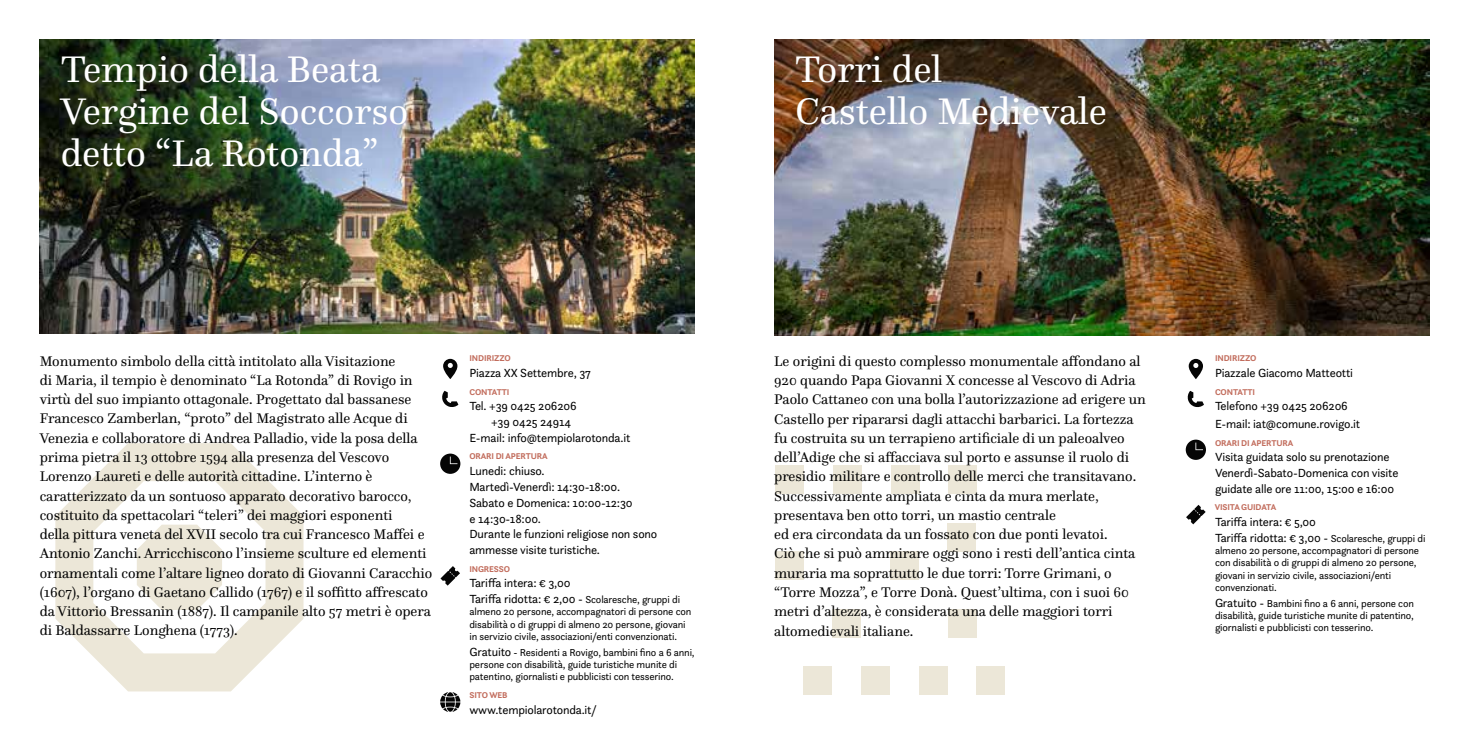
<style>
.page{position:relative;width:1469px;height:735px;background:#fff}
.page>*{position:absolute;margin:0;border:0;box-sizing:border-box;transform-origin:0 0}
.t1{font:38.5px/42px "Questa";color:#fff}
.t2{font:14.53px/19.2px "Questa";color:#000}
.t3{font:12.25px/15.8px "Questa Sans";letter-spacing:-.015em;color:#000}
.t4{font:10.5px/12.2px "Questa Sans";letter-spacing:-.015em;color:#000}
.t5{font:700 8.75px "Questa Sans";letter-spacing:-.015em;color:#c26d5d}
.s1{font-size:10.5px}
.s2{font-size:12.25px}
</style>
<div class="page">
<img style="left:774px;top:40px;width:655px;height:295px">
<div style="left:775px;top:465px;width:29px;height:29px;background:#ece7d8"></div>
<div style="left:833px;top:465px;width:28px;height:29px;background:#ece7d8"></div>
<div style="left:891px;top:465px;width:28px;height:29px;background:#ece7d8"></div>
<div style="left:948px;top:465px;width:29px;height:29px;background:#ece7d8"></div>
<div style="left:803px;top:666px;width:29px;height:28px;background:#ece7d8"></div>
<div style="left:861px;top:666px;width:28px;height:28px;background:#ece7d8"></div>
<div style="left:919px;top:666px;width:28px;height:28px;background:#ece7d8"></div>
<div style="left:976px;top:666px;width:29px;height:28px;background:#ece7d8"></div>
<div style="left:775px;top:551px;width:29px;height:28px;background:#ece7d8"></div>
<div style="left:832px;top:608px;width:29px;height:29px;background:#ece7d8"></div>
<div style="left:890px;top:551px;width:28px;height:28px;background:#ece7d8"></div>
<div style="left:947px;top:522px;width:29px;height:29px;background:#ece7d8"></div>
<div style="left:947px;top:608px;width:29px;height:29px;background:#ece7d8"></div>
<svg style="left:1188px;top:358px;width:14px;height:21px"></svg>
<svg style="left:1187px;top:390px;width:16px;height:17px"></svg>
<svg style="left:1185px;top:439px;width:20px;height:20px"></svg>
<svg style="left:1186px;top:504px;width:19px;height:20px"></svg>
<img style="left:40px;top:40px;width:654px;height:294px">
<svg style="left:55px;top:443px;width:248px;height:248px"></svg>
<svg style="left:137px;top:524px;width:85px;height:85px"></svg>
<svg style="left:443px;top:358px;width:14px;height:21px"></svg>
<svg style="left:442px;top:390px;width:16px;height:17px"></svg>
<svg style="left:440px;top:453px;width:20px;height:20px"></svg>
<svg style="left:440px;top:566px;width:20px;height:19px"></svg>
<svg style="left:440px;top:692px;width:20px;height:19px"></svg>
<h1 class="t1" style="left:61px;top:47px;width:349px">Tempio della Beata<br>Vergine del Soccorso detto “La Rotonda”</h1>
<p class="t2" style="left:40px;top:351px;width:394px">Monumento simbolo della città intitolato alla Visitazione<br>di Maria, il tempio è denominato “La Rotonda” di Rovigo in virtù del suo impianto ottagonale. Progettato dal bassanese Francesco Zamberlan, “proto” del Magistrato alle Acque di Venezia e collaboratore di Andrea Palladio, vide la posa della prima pietra il 13 ottobre 1594 alla presenza del Vescovo Lorenzo Laureti e delle autorità cittadine. L’interno è caratterizzato da un sontuoso apparato decorativo barocco, costituito da spettacolari “teleri” dei maggiori esponenti<br>della pittura veneta del XVII secolo tra cui Francesco Maffei e Antonio Zanchi. Arricchiscono l’insieme sculture ed elementi ornamentali come l’altare ligneo dorato di Giovanni Caracchio (1607), l’organo di Gaetano Callido (1767) e il soffitto affrescato da Vittorio Bressanin (1887). Il campanile alto 57 metri è opera di Baldassarre Longhena (1773).</p>
<p class="t5" style="left:469px;top:352px;width:43px">INDIRIZZO</p>
<p class="t3" style="left:469px;top:364px;width:123px">Piazza XX Settembre, 37</p>
<p class="t5" style="left:469px;top:386px;width:41px">CONTATTI</p>
<p class="t3" style="left:469px;top:398px;width:109px">Tel. +39 0425 206206</p>
<p class="t3" style="left:491px;top:413px;width:82px">+39 0425 24914</p>
<p class="t3" style="left:469px;top:429px;width:162px">E-mail: info@tempiolarotonda.it</p>
<p class="t5" style="left:469px;top:450px;width:80px">ORARI DI APERTURA</p>
<p class="t3" style="left:469px;top:462px;width:189px">Lunedi: chiuso.<br>Martedì-Venerdì: 14:30-18:00.<br>Sabato e Domenica: 10:00-12:30<br>e 14:30-18:00.<br>Durante le funzioni religiose non sono ammesse visite turistiche.</p>
<p class="t5" style="left:469px;top:562px;width:42px">INGRESSO</p>
<p class="t3" style="left:469px;top:574px;width:212px">Tariffa intera: € 3,00<br>Tariffa ridotta: € 2,00 - <span class="s1">Scolaresche, gruppi di</span></p>
<p class="t4" style="left:469px;top:605px;width:223px">almeno 20 persone, accompagnatori di persone con disabilità o di gruppi di almeno 20 persone, giovani in servizio civile, associazioni/enti convenzionati.</p>
<p class="t4" style="left:469px;top:645px;width:227px"><span class="s2">Gratuito</span> - Residenti a Rovigo, bambini fino a 6 anni, persone con disabilità, guide turistiche munite di patentino, giornalisti e pubblicisti con tesserino.</p>
<p class="t5" style="left:469px;top:688px;width:40px">SITO WEB</p>
<p class="t3" style="left:469px;top:700px;width:129px">www.tempiolarotonda.it/</p>
<h1 class="t1" style="left:795px;top:47px;width:313px">Torri del<br>Castello Medievale</h1>
<p class="t2" style="left:774px;top:351px;width:373px">Le origini di questo complesso monumentale affondano al 920 quando Papa Giovanni X concesse al Vescovo di Adria Paolo Cattaneo con una bolla l’autorizzazione ad erigere un Castello per ripararsi dagli attacchi barbarici. La fortezza fu costruita su un terrapieno artificiale di un paleoalveo dell’Adige che si affacciava sul porto e assunse il ruolo di presidio militare e controllo delle merci che transitavano.<br>Successivamente ampliata e cinta da mura merlate, presentava ben otto torri, un mastio centrale<br>ed era circondata da un fossato con due ponti levatoi.<br>Ciò che si può ammirare oggi sono i resti dell’antica cinta muraria ma soprattutto le due torri: Torre Grimani, o “Torre Mozza”, e Torre Donà. Quest’ultima, con i suoi 60 metri d’altezza, è considerata una delle maggiori torri altomedievali italiane.</p>
<p class="t5" style="left:1214px;top:352px;width:43px">INDIRIZZO</p>
<p class="t3" style="left:1214px;top:364px;width:140px">Piazzale Giacomo Matteotti</p>
<p class="t5" style="left:1214px;top:386px;width:41px">CONTATTI</p>
<p class="t3" style="left:1214px;top:397px;width:147px;line-height:17.5px">Telefono +39 0425 206206<br>E-mail: iat@comune.rovigo.it</p>
<p class="t5" style="left:1214px;top:436px;width:80px">ORARI DI APERTURA</p>
<p class="t3" style="left:1214px;top:448px;width:185px">Visita guidata solo su prenotazione<br>Venerdì-Sabato-Domenica con visite guidate alle ore 11:00, 15:00 e 16:00</p>
<p class="t5" style="left:1214px;top:501px;width:63px">VISITA GUIDATA</p>
<p class="t3" style="left:1214px;top:513px;width:212px">Tariffa intera: € 5,00<br>Tariffa ridotta: € 3,00 - <span class="s1">Scolaresche, gruppi di</span></p>
<p class="t4" style="left:1214px;top:544px;width:206px">almeno 20 persone, accompagnatori di persone con disabilità o di gruppi di almeno 20 persone, giovani in servizio civile, associazioni/enti convenzionati.</p>
<p class="t4" style="left:1214px;top:596px;width:200px;text-align:justify"><span class="s2">Gratuito -</span> Bambini fino a 6 anni, persone con disabilità, guide turistiche munite di patentino, giornalisti e pubblicisti con tesserino.</p>
</div>
